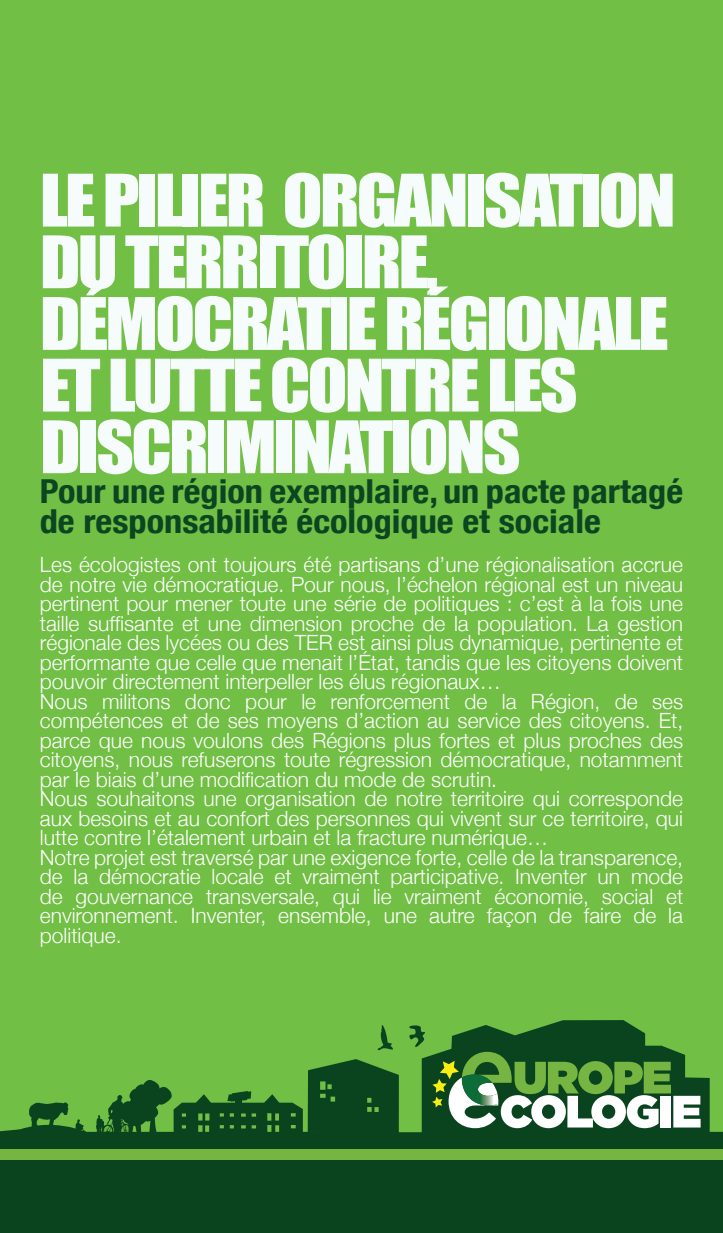
<style>
.page{position:relative;width:723px;height:1233px;background:#71bf44}
.page>*{position:absolute;margin:0;border:0;box-sizing:border-box;transform-origin:0 0}
.t1{font:66.9px "Impact";letter-spacing:-.04em;color:#f6fbfc;scale:1.1 1}
.t2{font:700 condensed 33px/30px "Helvetica Neue";color:#0c4521;scale:1.1 1}
.t3{font:300 21px/19.5px "Helvetica Neue";color:#fff}
</style>
<div class="page">
<svg style="left:0;top:1020px;width:723px;height:213px;fill:#0a441f"></svg>
<div style="left:0;top:1149px;width:723px;height:11px;background:#77b542"></div>
<svg style="left:116px;top:1080px;width:187px;height:56px"></svg>
<div style="left:235px;top:1097px;width:7px;height:8px;background:#0a441f"></div>
<h1 class="t1" style="left:40px;top:148px;width:112px">LE PILIER</h1>
<h1 class="t1" style="left:282px;top:148px;width:64px">ORGANISATION</h1>
<h1 class="t1" style="left:40px;top:210px;width:106px">DUTERRITOIRE</h1>
<h1 class="t1" style="left:426px;top:210px;width:13px">,</h1>
<h1 class="t1" style="left:40px;top:272px;width:91px">DÉMOCRATIE</h1>
<h1 class="t1" style="left:384px;top:272px;width:88px">RÉGIONALE</h1>
<h1 class="t1" style="left:40px;top:333px;width:114px">ET LUTTE</h1>
<h1 class="t1" style="left:269px;top:333px;width:33px">CONTRE</h1>
<h1 class="t1" style="left:487px;top:333px;width:28px">LES</h1>
<h2 class="t2" style="left:40px;top:476px;width:586px"><sup>DISCRIMINATIONS</sup>Pour une région exemplaire, un pacte partagé de responsabilité écologique et sociale</h2>
<p class="t3" style="left:40px;top:554px;width:644px">Les écologistes ont toujours été partisans d’une régionalisation accrue de notre vie démocratique. Pour nous, l’échelon régional est un niveau pertinent pour mener toute une série de politiques : c’est à la fois une taille suffisante et une dimension proche de la population. La gestion régionale des lycées ou des TER est ainsi plus dynamique, pertinente et performante que celle que menait l’État, tandis que les citoyens doivent pouvoir directement interpeller les élus régionaux…<br>Nous militons donc pour le renforcement de la Région, de ses compétences et de ses moyens d’action au service des citoyens. Et, parce que nous voulons des Régions plus fortes et plus proches des citoyens, nous refuserons toute régression démocratique, notamment par le biais d’une modification du mode de scrutin.<br>Nous souhaitons une organisation de notre territoire qui corresponde aux besoins et au confort des personnes qui vivent sur ce territoire, qui lutte contre l’étalement urbain et la fracture numérique…<br>Notre projet est traversé par une exigence forte, celle de la transparence, de la démocratie locale et vraiment participative. Inventer un mode de gouvernance transversale, qui lie vraiment économie, social et environnement. Inventer, ensemble, une autre façon de faire de la politique.</p>
</div>
